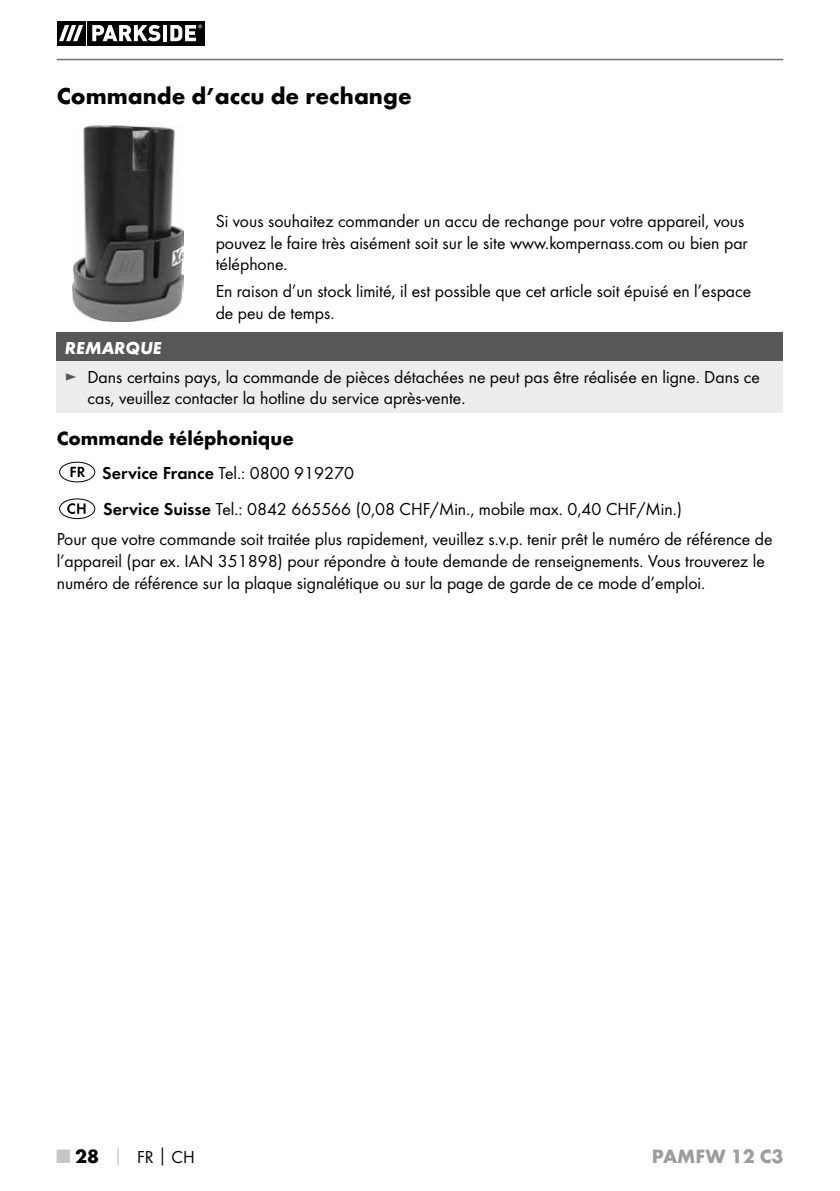
<style>
.page{position:relative;width:840px;height:1191px;background:#fff}
.page>*{position:absolute;margin:0;border:0;box-sizing:border-box;transform-origin:0 0}
.t1{font:700 24px "Futura";color:#000}
.t2{font:700 20px "Futura";color:#000}
.t3{font:700 20px "Futura";color:#9d9d9c}
.t4{font:18px/21.6px "Futura Boo";color:#000}
.t5{font:italic 700 18px "Futura";color:#fff}
.s1{color:#575756}
.s2{font-family:"Futura Dem"}
.s3{font-family:"Futura";font-weight:700;font-size:20px;color:#c6c6c6}
.s4{font-family:"Futura";font-weight:700;font-size:20px}
.s5{font-family:"Futura";font-weight:700;color:#c6c6c6}
.s6{font-family:"Futura";font-weight:700}
</style>
<div class="page">
<hr style="left:57px;top:59px;width:725px;height:1px;background:#706f6f">
<div style="left:57px;top:21px;width:28px;height:24px;background:#000"></div>
<div style="left:87px;top:21px;width:117px;height:24px;background:#000"></div>
<svg style="left:59px;top:25px;width:24px;height:16px"></svg>
<svg style="left:92px;top:25px;width:68px;height:16px"></svg>
<hr style="left:163px;top:25px;width:4px;height:16px;background:#fff">
<svg style="left:170px;top:25px;width:32px;height:16px"></svg>
<img style="left:72px;top:126px;width:112px;height:196px">
<div style="left:57px;top:333px;width:725px;height:28px;background:#575756"></div>
<div style="left:57px;top:361px;width:725px;height:51px;background:#ededed"></div>
<div style="left:59px;top:462px;width:36px;height:20px;border:1px solid #000;border-radius:50%"></div>
<svg style="left:70px;top:467px;width:15px;height:10px"></svg>
<div style="left:59px;top:498px;width:36px;height:21px;border:1px solid #000;border-radius:50%"></div>
<svg style="left:67px;top:503px;width:18px;height:11px"></svg>
<h1 class="t1" style="left:57px;top:81px;width:356px">Commande d’accu de rechange</h1>
<p class="t4" style="left:215px;top:210px;width:533px">Si vous souhaitez commander un accu de rechange pour votre appareil, vous pouvez le faire très aisément soit sur le site www.kompernass.com ou bien par téléphone.</p>
<p class="t4" style="left:215px;top:280px;width:536px">En raison d’un stock limité, il est possible que cet article soit épuisé en l’espace de peu de temps.</p>
<p class="t5" style="left:65px;top:337px;width:98px">REMARQUE</p>
<p class="t4" style="left:87px;top:366px;width:673px;text-indent:-23px"><span class="s1">►</span> Dans certains pays, la commande de pièces détachées ne peut pas être réalisée en ligne. Dans ce cas, veuillez contacter la hotline du service après-vente.</p>
<p class="t2" style="left:57px;top:425px;width:238px">Commande téléphonique</p>
<p class="t4" style="left:102px;top:454px;width:581px;line-height:36.6px"><span class="s2">Service France</span> Tel.: 0800 919270<br><span class="s2">Service Suisse</span> Tel.: 0842 665566 (0,08 CHF/Min., mobile max. 0,40 CHF/Min.)</p>
<p class="t4" style="left:57px;top:528px;width:716px">Pour que votre commande soit traitée plus rapidement, veuillez s.v.p. tenir prêt le numéro de référence de l’appareil (par ex. IAN 351898) pour répondre à toute demande de renseignements. Vous trouverez le numéro de référence sur la plaque signalétique ou sur la page de garde de ce mode d’emploi.</p>
<p class="t4" style="left:57px;top:1145px;width:139px"><span class="s3">■</span> <span class="s4">28</span> <span class="s5">│</span> FR<span class="s6">│</span>CH</p>
<p class="t3" style="left:651px;top:1143px;width:133px">PAMFW 12 C3</p>
</div>
